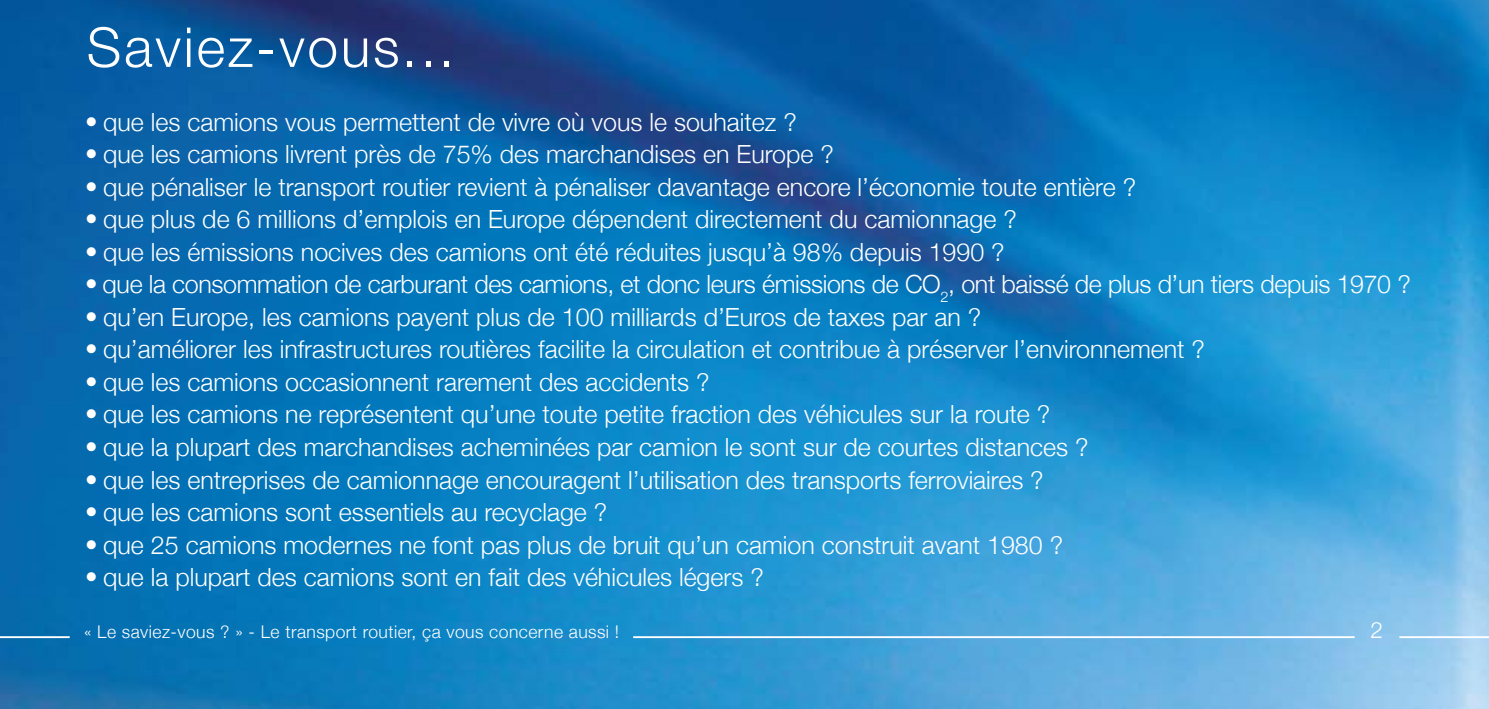
<style>
.page{position:relative;width:1489px;height:709px;background:#fff}
.page>*{position:absolute;margin:0;border:0;box-sizing:border-box;transform-origin:0 0}
.t1{font:300 55px "Helvetica Neue";letter-spacing:.05em;color:#fff}
.t2{font:300 25px "Helvetica Neue";color:#fff}
.t3{font:300 22.5px "Helvetica Neue";color:#fff}
.t4{font:300 17.5px "Helvetica Neue";letter-spacing:.025em;color:#fff}
</style>
<div class="page">
<img style="left:0;top:0;width:1488px;height:709px">
<hr style="left:633px;top:636px;width:721px;height:2px;background:#fff">
<hr style="left:0;top:636px;width:70px;height:2px;background:#fff">
<hr style="left:1399px;top:636px;width:89px;height:2px;background:#fff">
<h1 class="t1" style="left:87px;top:14px;width:368px">Saviez-vous...</h1>
<h1 class="t1" style="left:107px;top:14px;width:407px">Did you know...</h1>
<p class="t2" style="left:86px;top:107px;width:712px">● que les camions vous permettent de vivre où vous le souhaitez ?</p>
<p class="t2" style="left:86px;top:139px;width:749px">● que les camions livrent près de 75% des marchandises en Europe ?</p>
<p class="t2" style="left:86px;top:172px;width:1051px">● que pénaliser le transport routier revient à pénaliser davantage encore l’économie toute entière ?</p>
<p class="t2" style="left:86px;top:204px;width:932px">● que plus de 6 millions d’emplois en Europe dépendent directement du camionnage ?</p>
<p class="t2" style="left:86px;top:237px;width:919px">● que les émissions nocives des camions ont été réduites jusqu’à 98% depuis 1990 ?</p>
<p class="t2" style="left:86px;top:269px;width:1325px">● que la consommation de carburant des camions, et donc leurs émissions de CO<sub>2</sub>, ont baissé de plus d’un tiers depuis 1970 ?</p>
<p class="t2" style="left:86px;top:302px;width:896px">● qu’en Europe, les camions payent plus de 100 milliards d’Euros de taxes par an ?</p>
<p class="t2" style="left:86px;top:334px;width:1120px">● qu’améliorer les infrastructures routières facilite la circulation et contribue à préserver l’environnement ?</p>
<p class="t2" style="left:86px;top:367px;width:625px">● que les camions occasionnent rarement des accidents ?</p>
<p class="t2" style="left:86px;top:399px;width:965px">● que les camions ne représentent qu’une toute petite fraction des véhicules sur la route ?</p>
<p class="t2" style="left:86px;top:432px;width:1003px">● que la plupart des marchandises acheminées par camion le sont sur de courtes distances ?</p>
<p class="t2" style="left:86px;top:464px;width:958px">● que les entreprises de camionnage encouragent l’utilisation des transports ferroviaires ?</p>
<p class="t2" style="left:86px;top:497px;width:522px">● que les camions sont essentiels au recyclage ?</p>
<p class="t2" style="left:86px;top:529px;width:978px">● que 25 camions modernes ne font pas plus de bruit qu’un camion construit avant 1980 ?</p>
<p class="t2" style="left:86px;top:562px;width:679px">● que la plupart des camions sont en fait des véhicules légers ?</p>
<p class="t3" style="left:1370px;top:616px;width:14px">2</p>
<p class="t4" style="left:84px;top:620px;width:536px">« Le saviez-vous ? » - Le transport routier, ça vous concerne aussi !</p>
</div>
